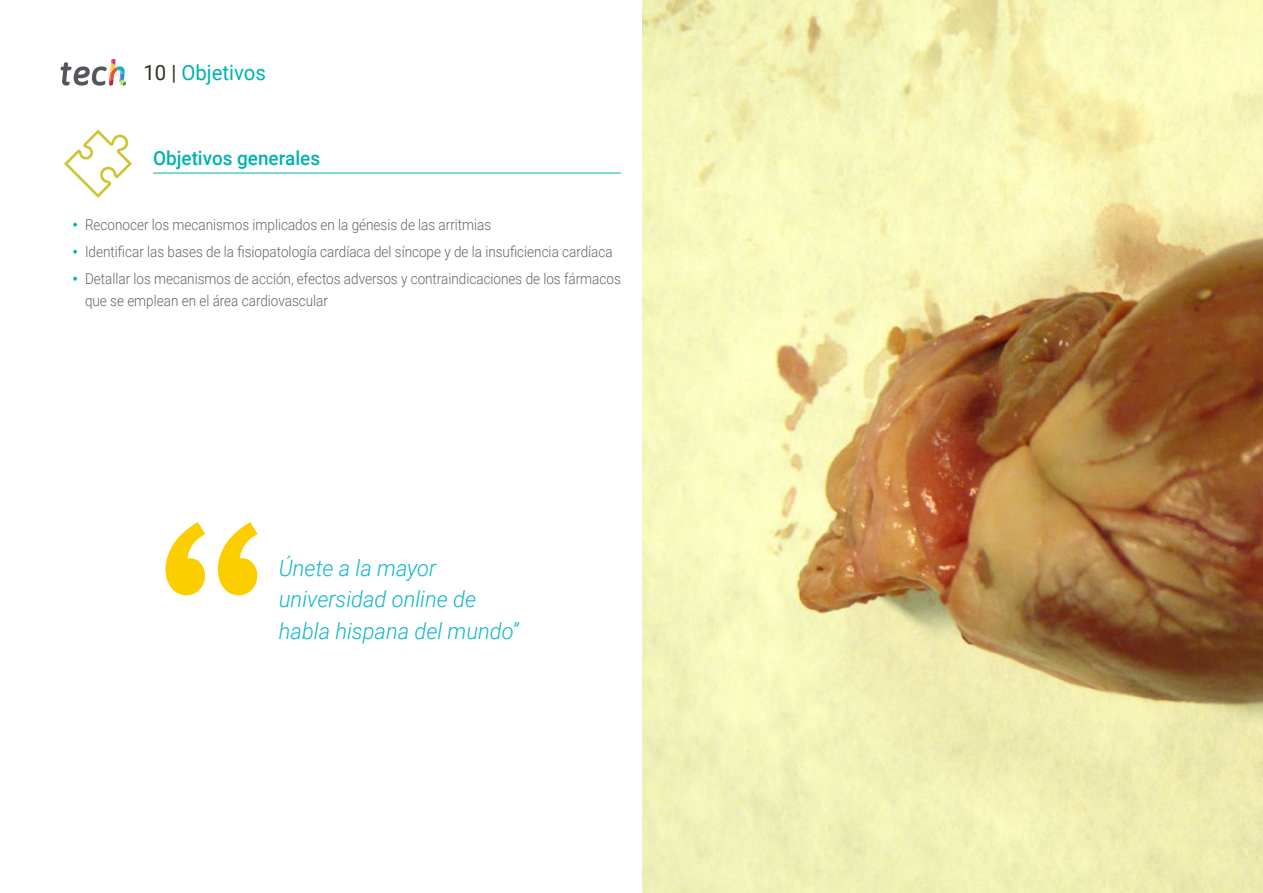
<style>
.page{position:relative;width:1263px;height:893px;background:#fff}
.page>*{position:absolute;margin:0;border:0;box-sizing:border-box;transform-origin:0 0}
.t1{font:italic 300 22.5px/31.5px "Roboto";color:#0fb6cf}
.t2{font:21px "Roboto";color:#00b2af}
.t3{font:500 19.5px "Roboto";color:#00b2af}
.t4{font:300 15px/26.7px "Roboto";color:#61646a;scale:.9 1}
.s1{color:#312e20}
</style>
<div class="page">
<hr style="left:153px;top:173px;width:468px;height:1px;background:#00b2af">
<svg style="left:64px;top:130px;width:68px;height:68px"></svg>
<img style="left:642px;top:0;width:621px;height:893px">
<svg style="left:61px;top:59px;width:65px;height:27px"></svg>
<svg style="left:165px;top:522px;width:93px;height:73px"></svg>
<h2 class="t2" style="left:144px;top:57px;width:124px"><span class="s1">10 |</span> Objetivos</h2>
<h3 class="t3" style="left:153px;top:144px;width:169px">Objetivos generales</h3>
<p class="t4" style="left:85px;top:211px;width:597px">Reconocer los mecanismos implicados en la génesis de las arritmias<br>Identificar las bases de la fisiopatología cardíaca del síncope y de la insuficiencia cardíaca<br>Detallar los mecanismos de acción, efectos adversos y contraindicaciones de los fármacos</p>
<p class="t4" style="left:85px;top:287px;width:271px">que se emplean en el área cardiovascular</p>
<h1 class="t1" style="left:279px;top:551px;width:241px">Únete a la mayor universidad online de habla hispana del mundo”</h1>
</div>
